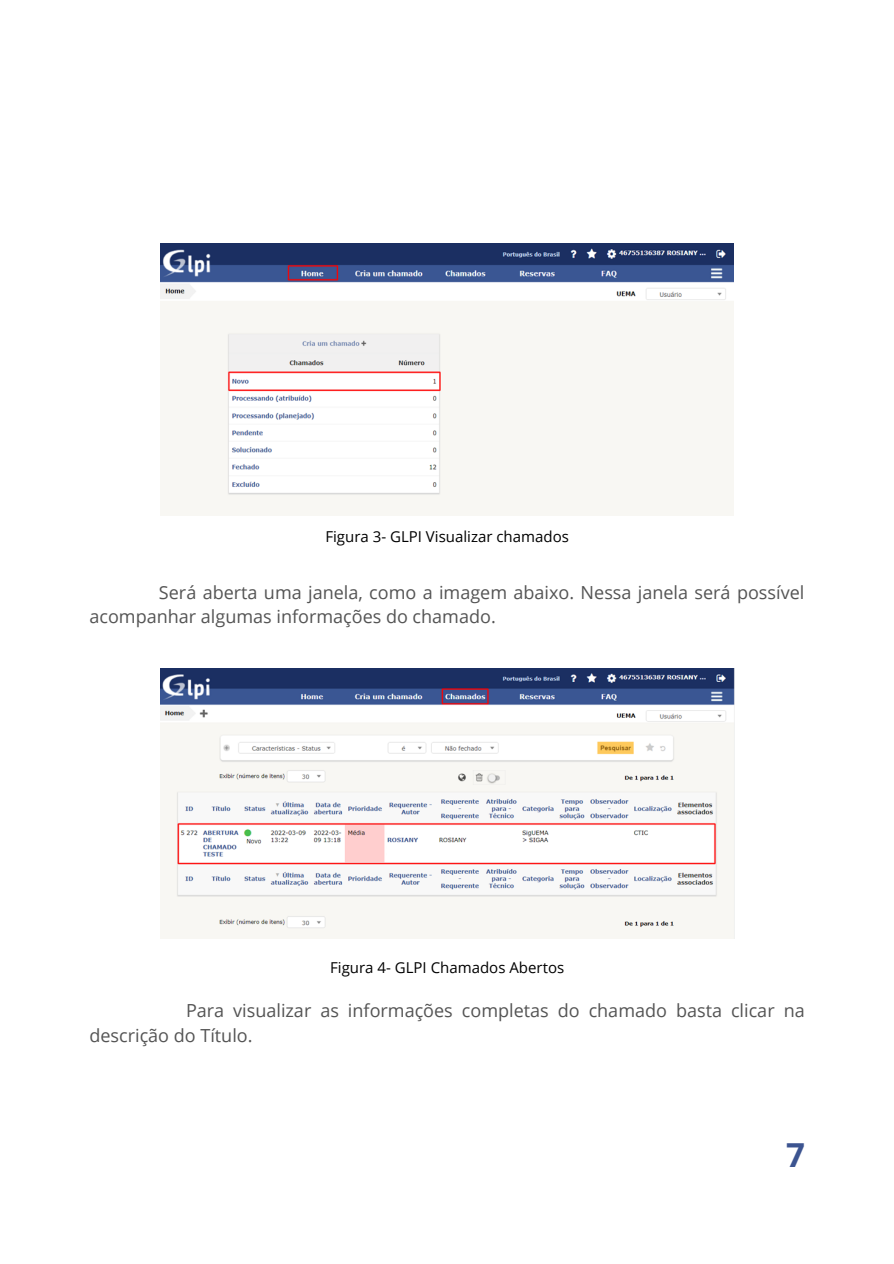
<style>
.page{position:relative;width:894px;height:1264px;background:#fff}
.page>*{position:absolute;margin:0;border:0;box-sizing:border-box;transform-origin:0 0}
.t1{font:700 33px "Open Sans";color:#3c5490}
.t2{font:18px/24.8px "Open Sans";color:#545454}
.t3{font:15px "Open Sans";color:#000}
</style>
<div class="page">
<img style="left:160px;top:243px;width:573px;height:272px">
<img style="left:160px;top:668px;width:574px;height:270px">
<div style="left:438px;top:826px;width:46px;height:10px;background:#fff"></div>
<div style="left:434px;top:843px;width:47px;height:16px;background:#fff"></div>
<div style="left:387px;top:828px;width:50px;height:7px;background:#fff"></div>
<div style="left:387px;top:843px;width:33px;height:15px;background:#fff"></div>
<p class="t3" style="left:325px;top:526px;width:245px">Figura 3- GLPI Visualizar chamados</p>
<p class="t2" style="left:89px;top:579px;width:716px;text-indent:69px">Será aberta uma janela, como a imagem abaixo. Nessa janela será possível acompanhar algumas informações do chamado.</p>
<p class="t3" style="left:330px;top:957px;width:235px">Figura 4- GLPI Chamados Abertos</p>
<p class="t2" style="left:89px;top:998px;width:716px;text-indent:97px">Para visualizar as informações completas do chamado basta clicar na descrição do Título.</p>
<p class="t1" style="left:785px;top:1131px;width:20px">7</p>
</div>
